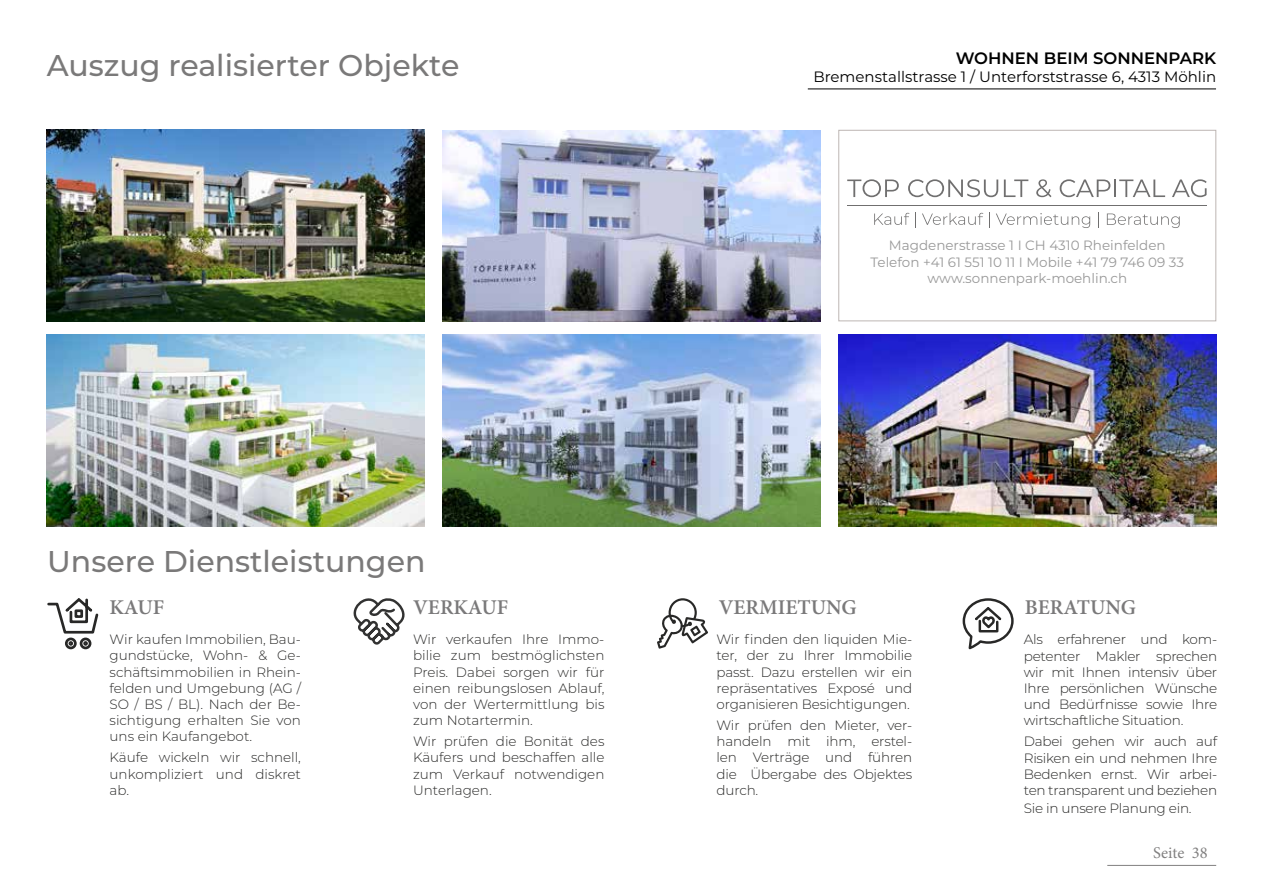
<style>
.page{position:relative;width:1263px;height:893px;background:#fff}
.page>*{position:absolute;margin:0;border:0;box-sizing:border-box;transform-origin:0 0}
.t1{font:500 30px "Montserrat";color:#7a7979}
.t2{font:600 21px "Minion Pro";color:#7a797a}
.t3{font:600 16.5px "Montserrat";color:#000}
.t4{font:16.5px "Minion Pro";color:#818080}
.t5{font:15px "Montserrat";color:#000}
.t6{font:300 13.5px/16.2px "Montserrat";letter-spacing:-.01em;color:#282827;text-align:justify}
.t7{font:13.5px/16.2px "Montserrat";color:#999;text-align:center}
</style>
<div class="page">
<hr style="left:1107px;top:865px;width:109px;height:1px;background:#818080">
<hr style="left:808px;top:89px;width:408px;height:1px;background:#000">
<svg style="left:962px;top:598px;width:52px;height:52px"></svg>
<svg style="left:657px;top:598px;width:51px;height:51px"></svg>
<svg style="left:47px;top:598px;width:52px;height:52px"></svg>
<svg style="left:353px;top:598px;width:52px;height:47px"></svg>
<img style="left:47px;top:130px;width:378px;height:191px">
<img style="left:443px;top:130px;width:377px;height:191px">
<img style="left:839px;top:335px;width:377px;height:191px">
<img style="left:443px;top:335px;width:377px;height:191px">
<img style="left:47px;top:335px;width:378px;height:191px">
<div style="left:838px;top:130px;width:378px;height:191px;border:1px solid #bdb6b3"></div>
<svg style="left:847px;top:179px;width:52px;height:18px"></svg>
<svg style="left:908px;top:179px;width:90px;height:18px"></svg>
<svg style="left:1004px;top:180px;width:24px;height:17px"></svg>
<svg style="left:1036px;top:179px;width:15px;height:18px"></svg>
<svg style="left:1060px;top:179px;width:105px;height:18px"></svg>
<svg style="left:1172px;top:179px;width:35px;height:18px"></svg>
<hr style="left:847px;top:205px;width:360px;height:1px;background:#706f6f">
<svg style="left:874px;top:213px;width:35px;height:12px"></svg>
<svg style="left:915px;top:213px;width:1px;height:15px"></svg>
<svg style="left:922px;top:213px;width:61px;height:12px"></svg>
<svg style="left:989px;top:213px;width:1px;height:15px"></svg>
<svg style="left:996px;top:213px;width:94px;height:15px"></svg>
<svg style="left:1098px;top:213px;width:1px;height:15px"></svg>
<svg style="left:1107px;top:214px;width:73px;height:14px"></svg>
<h1 class="t1" style="left:47px;top:44px;width:414px">Auszug realisierter Objekte</h1>
<p class="t3" style="left:956px;top:47px;width:262px">WOHNEN BEIM SONNENPARK</p>
<p class="t5" style="left:813px;top:67px;width:404px">Bremenstallstrasse 1 / Unterforststrasse 6, 4313 Möhlin</p>
<p class="t7" style="left:870px;top:237px;width:315px">Magdenerstrasse 1 I CH 4310 Rheinfelden<br>Telefon +41 61 551 10 11 I Mobile +41 79 746 09 33 www.sonnenpark-moehlin.ch</p>
<h1 class="t1" style="left:47px;top:541px;width:380px">Unsere Dienstleistungen</h1>
<h2 class="t2" style="left:110px;top:592px;width:56px">KAUF</h2>
<h2 class="t2" style="left:413px;top:592px;width:97px">VERKAUF</h2>
<h2 class="t2" style="left:719px;top:592px;width:140px">VERMIETUNG</h2>
<h2 class="t2" style="left:1025px;top:592px;width:113px">BERATUNG</h2>
<p class="t6" style="left:110px;top:631px;width:193px">Wir kaufen Immobilien, Bau&shy;gundstücke, Wohn- &amp; Ge&shy;schäftsimmobilien in Rhein&shy;felden und Umgebung (AG / SO / BS / BL). Nach der Be&shy;sichtigung erhalten Sie von uns ein Kaufangebot.</p>
<p class="t6" style="left:110px;top:749px;width:193px">Käufe wickeln wir schnell, unkompliziert und diskret ab.</p>
<p class="t6" style="left:413px;top:631px;width:193px">Wir verkaufen Ihre Immo&shy;bilie zum bestmöglichsten Preis. Dabei sorgen wir für einen reibungslosen Ablauf, von der Wertermittlung bis zum Notartermin.</p>
<p class="t6" style="left:413px;top:733px;width:193px">Wir prüfen die Bonität des Käufers und beschaffen alle zum Verkauf notwendigen Unterlagen.</p>
<p class="t6" style="left:716px;top:631px;width:197px">Wir finden den liquiden Mie&shy;ter, der zu Ihrer Immobilie passt. Dazu erstellen wir ein repräsentatives Exposé und organisieren Besichtigungen.</p>
<p class="t6" style="left:716px;top:717px;width:197px">Wir prüfen den Mieter, ver&shy;handeln mit ihm, erstel&shy;len Verträge und führen die Übergabe des Objektes durch.</p>
<p class="t6" style="left:1024px;top:631px;width:195px">Als erfahrener und kom&shy;petenter Makler sprechen wir mit Ihnen intensiv über Ihre persönlichen Wünsche und Bedürfnisse sowie Ihre wirtschaftliche Situation.</p>
<p class="t6" style="left:1024px;top:733px;width:195px">Dabei gehen wir auch auf Risiken ein und nehmen Ihre Bedenken ernst. Wir arbei&shy;ten transparent und beziehen</p>
<p class="t6" style="left:1024px;top:800px;width:169px">Sie in unsere Planung ein.</p>
<p class="t4" style="left:1153px;top:842px;width:56px">Seite 38</p>
</div>
